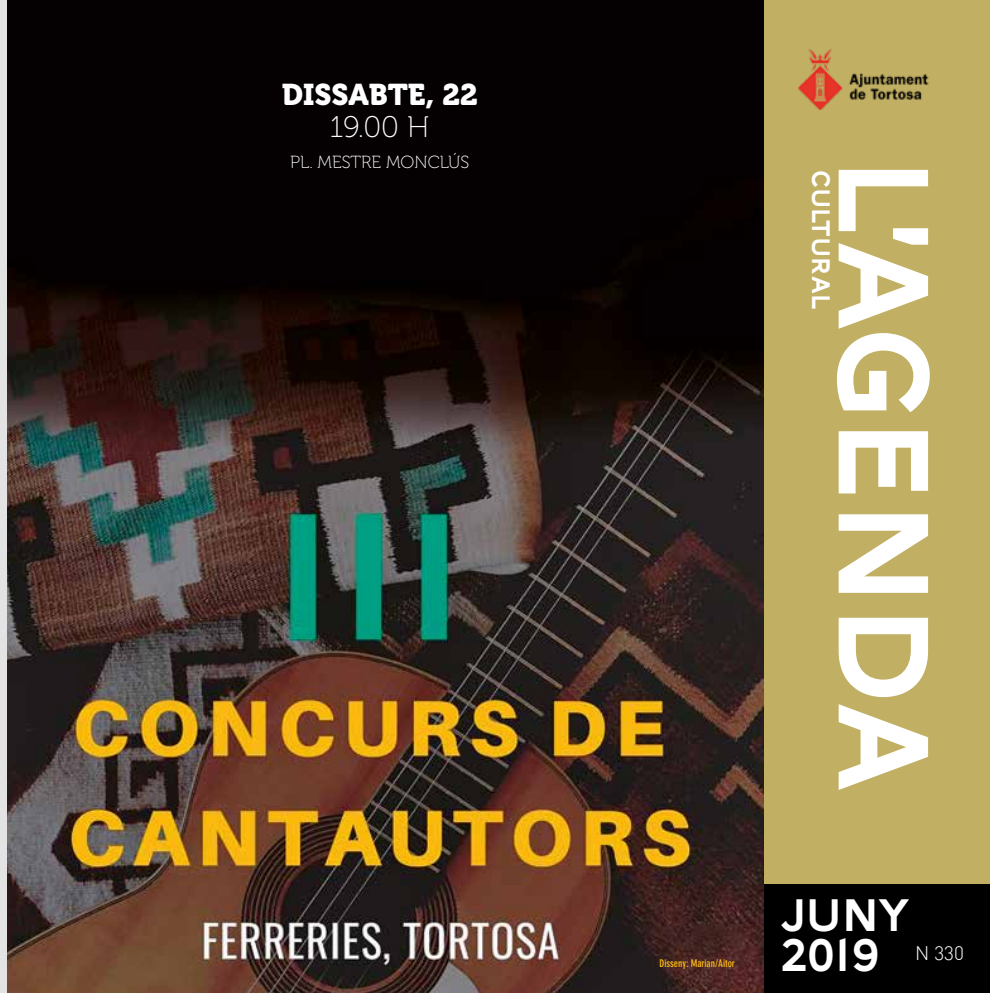
<style>
.page{position:relative;width:993px;height:993px;background:#fff}
.page>*{position:absolute;margin:0;border:0;box-sizing:border-box;transform-origin:0 0}
.t1{font:132.65px "AW Conqueror Carved One";color:#fff}
.t2{font:47.07px/40.2px "AW Conqueror Carved One";color:#fff}
.t3{font:29.75px "Museo 900";color:#fff}
.t4{font:29.75px "Museo 100";color:#fff}
.t5{font:26.25px "AW Conqueror Carved One";color:#fff}
.t6{font:300 19.25px "DIN";color:#fff}
.t7{font:17.5px "Museo 100";color:#fff}
.t8{font:700 condensed 10.5px "DIN Neuzeit Grotesk Std";color:#fbba13}
</style>
<div class="page">
<img style="left:6px;top:0;width:758px;height:992px">
<div style="left:0;top:0;width:6px;height:992px;background:#e3e3e3"></div>
<div style="left:764px;top:0;width:224px;height:992px;background:#c1af63"></div>
<div style="left:764px;top:884px;width:224px;height:108px;background:#000"></div>
<img style="left:798px;top:50px;width:131px;height:60px">
<h3 class="t3" style="left:281px;top:78px;width:197px">DISSABTE, 22</h3>
<h3 class="t4" style="left:330px;top:111px;width:101px">19.00 H</h3>
<h3 class="t7" style="left:290px;top:153px;width:181px">PL. MESTRE MONCLÚS</h3>
<p class="t8" style="left:659px;top:956px;width:77px">Disseny: Marian/Aitor</p>
<h3 class="t5" style="left:832px;top:170px;width:141px;rotate:90deg">CULTURAL</h3>
<h1 class="t1" style="left:942px;top:157px;width:635px;rotate:90deg">L’AGENDA</h1>
<h2 class="t2" style="left:781px;top:898px;width:129px">JUNy<br>2019</h2>
<h3 class="t6" style="left:914px;top:941px;width:50px">N 330</h3>
</div>
